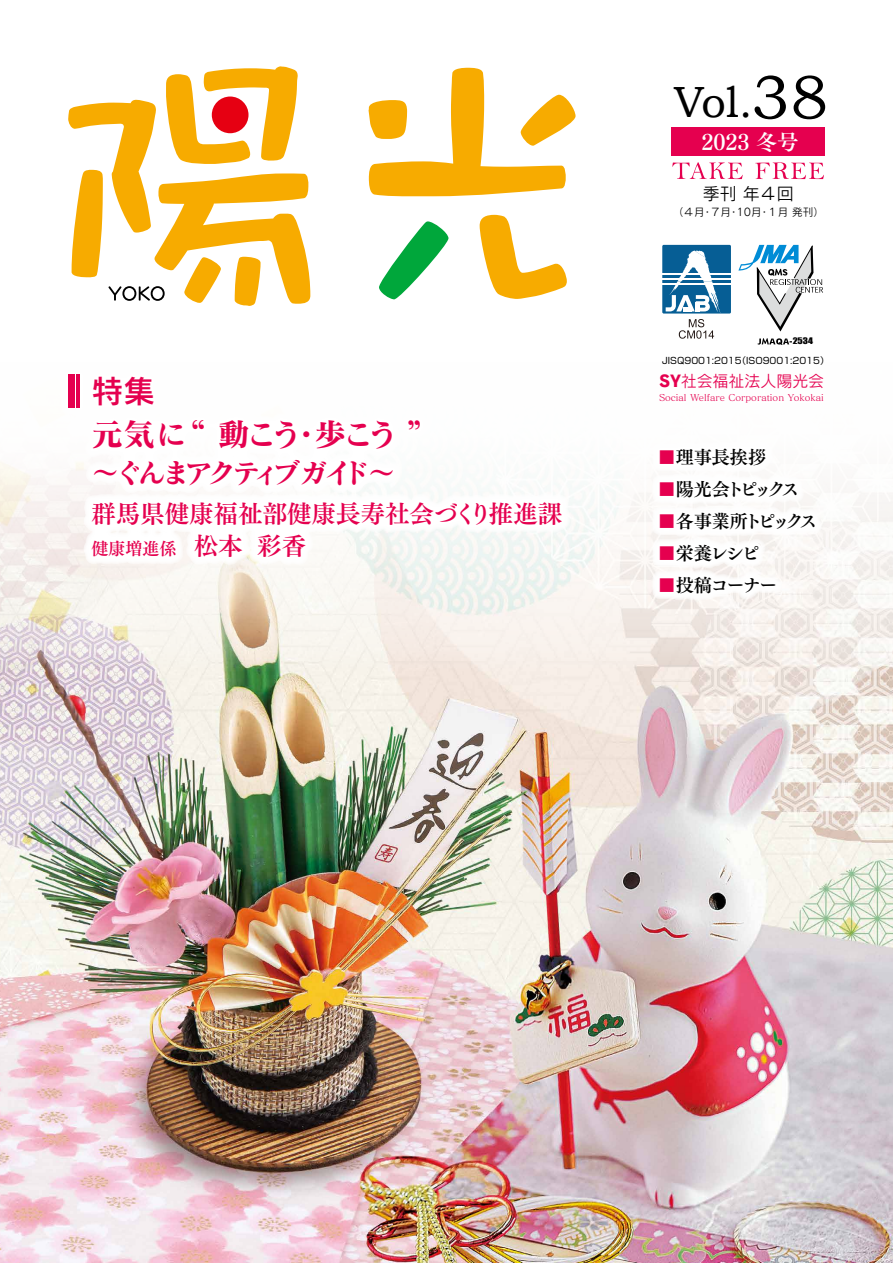
<style>
.page{position:relative;width:893px;height:1263px;background:#fff}
.page>*{position:absolute;margin:0;border:0;box-sizing:border-box;transform-origin:0 0}
.t1{font:62.25px "Bookman Old Style";color:#000}
.t2{font:43.65px "Bookman Old Style";color:#000}
.t3{font:31.95px "Matisse Pro B";letter-spacing:-.12em;color:#e5004f}
.t4{font:31.8px "Rodin Pro DB";color:#e5004f}
.t5{font:27.6px "Matisse Pro B";letter-spacing:-.165em;color:#e5004f}
.t6{font:24.45px/32px "Tsuku Min Pro B";color:#e5004f}
.t7{font:21.15px "Tsuku Min Pro B";color:#fff}
.t8{font:18px "Tsuku Min Pro B";letter-spacing:-.1em;color:#000}
.t9{font:18px "Tsuku Min Pro B";letter-spacing:-.21em;color:#000}
.t10{font:16.95px "Tsuku Min Pro B";color:#e5004f}
.t11{font:16.95px "Rodin Pro M";color:#000}
.t12{font:15.9px "Rodin Pro M";color:#e5004f}
.t13{font:10.65px "Rodin Pro M";color:#000}
.t14{font:9.45px "Matisse Pro M";color:#e5004f}
.t15{font:9px "Shin Go Pro";color:#000}
.t16{font:8.25px "Impact";color:#000;scale:1.18 1}
.s1{font-family:"Rodin Pro EB"}
.s2{color:#e5004f}
</style>
<div class="page">
<img style="left:0;top:673px;width:893px;height:590px">
<svg style="left:0;top:462px;width:893px;height:211px"></svg>
<svg style="left:68px;top:66px;width:242px;height:240px"></svg>
<svg style="left:369px;top:68px;width:207px;height:231px"></svg>
<svg style="left:379px;top:221px;width:69px;height:78px"></svg>
<div style="left:212px;top:97px;width:36px;height:36px;background:#e60012;border-radius:50%"></div>
<svg style="left:108px;top:286px;width:57px;height:15px"></svg>
<div style="left:672px;top:127px;width:153px;height:29px;background:#e5004f"></div>
<svg style="left:758px;top:338px;width:34px;height:7px"></svg>
<svg style="left:738px;top:245px;width:85px;height:86px"></svg>
<svg style="left:672px;top:162px;width:71px;height:17px"></svg>
<svg style="left:755px;top:162px;width:69px;height:17px"></svg>
<svg style="left:650px;top:462px;width:173px;height:143px"></svg>
<svg style="left:83px;top:462px;width:488px;height:109px"></svg>
<div style="left:69px;top:367px;width:19px;height:48px;border:15px solid #fff"></div>
<div style="left:68px;top:374px;width:6px;height:34px;background:#e5004f"></div>
<hr style="left:77px;top:374px;width:3px;height:34px;background:#e5004f">
<div style="left:662px;top:245px;width:69px;height:69px;background:#065e95"></div>
<hr style="left:662px;top:273px;width:69px;height:2px;background:#fff">
<hr style="left:662px;top:278px;width:69px;height:2px;background:#fff">
<hr style="left:662px;top:283px;width:69px;height:2px;background:#fff">
<svg style="left:666px;top:250px;width:55px;height:89px"></svg>
<h3 class="t4" style="left:92px;top:370px;width:65px">特集</h3>
<h3 class="t3" style="left:174px;top:414px;width:266px">“ 動こう歩こう “</h3>
<h3 class="t3" style="left:92px;top:414px;width:97px">元気に</h3>
<h3 class="t5" style="left:92px;top:454px;width:305px">～ぐんまアクティブガイド~</h3>
<h3 class="t3" style="left:290px;top:414px;width:33px">・</h3>
<h3 class="t6" style="left:257px;top:497px;width:307px;text-indent:-166px">群馬県健康福祉部健康長寿社会づくり推進課彩香</h3>
<h3 class="t6" style="left:194px;top:529px;width:50px">松本</h3>
<h3 class="t10" style="left:92px;top:535px;width:104px">健康増進係　</h3>
<h1 class="t1" style="left:751px;top:57px;width:79px">38</h1>
<h2 class="t2" style="left:674px;top:74px;width:80px">Vol.</h2>
<h3 class="t7" style="left:701px;top:125px;width:99px">2023 冬号</h3>
<h3 class="t11" style="left:703px;top:183px;width:92px">季刊年４回</h3>
<p class="t13" style="left:767px;top:205px;width:58px">１月発刊(</p>
<p class="t13" style="left:673px;top:205px;width:33px">（４月</p>
<p class="t13" style="left:737px;top:205px;width:27px">10月</p>
<p class="t13" style="left:710px;top:205px;width:23px">７月</p>
<p class="t13" style="left:702px;top:205px;width:12px">・</p>
<p class="t13" style="left:729px;top:205px;width:12px">・</p>
<p class="t13" style="left:759px;top:205px;width:12px">・</p>
<p class="t16" style="left:793px;top:335px;width:19px">2534</p>
<p class="t15" style="left:737px;top:353px;width:93px">（ISO9001:2015(</p>
<p class="t15" style="left:662px;top:353px;width:81px">JISQ9001:2015</p>
<h3 class="t12" style="left:659px;top:371px;width:167px"><span class="s1">SY</span>社会福祉法人陽光会</h3>
<p class="t14" style="left:659px;top:391px;width:166px">Social Welfare Corporation Yokokai</p>
<h3 class="t8" style="left:658px;top:443px;width:110px"><span class="s2">■</span>理事長挨拶</h3>
<h3 class="t9" style="left:658px;top:475px;width:143px"><span class="s2">■</span> 陽光会トピックス</h3>
<h3 class="t9" style="left:658px;top:507px;width:161px"><span class="s2">■</span> 各事業所トピックス</h3>
<h3 class="t8" style="left:658px;top:539px;width:103px"><span class="s2">■</span>栄養レシピ</h3>
<h3 class="t8" style="left:658px;top:571px;width:121px"><span class="s2">■</span>投稿コーナー</h3>
</div>
